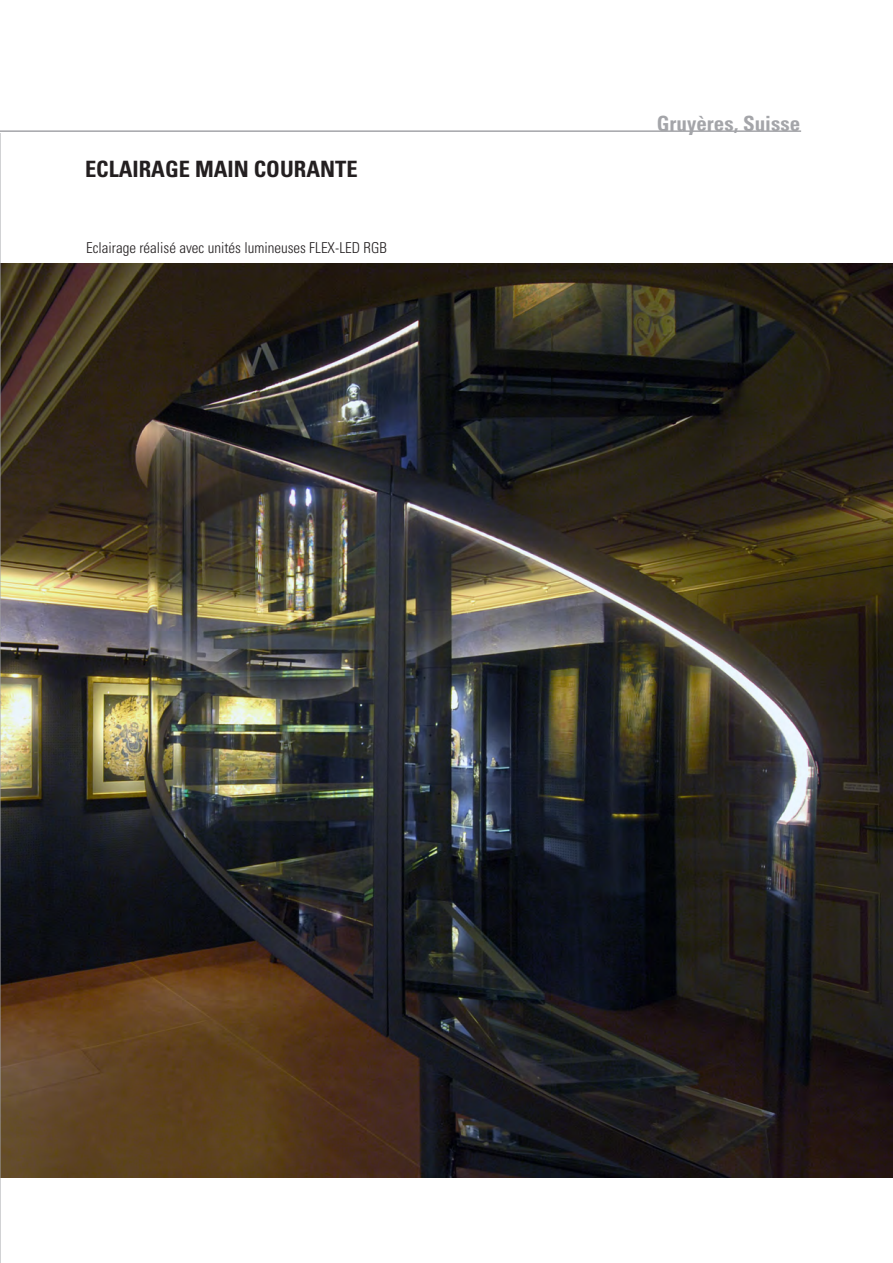
<style>
.page{position:relative;width:893px;height:1263px;background:#fff}
.page>*{position:absolute;margin:0;border:0;box-sizing:border-box;transform-origin:0 0}
.t1{font:700 condensed 22.5px "Univers LT";color:#231f20}
.t2{font:700 condensed 21px "Univers LT";color:#a4a5a9}
.t3{font:300 condensed 15px "Univers";color:#231f20}
</style>
<div class="page">
<hr style="left:0;top:130px;width:801px;height:2px;background:#a4a5a9">
<img style="left:1px;top:264px;width:892px;height:914px">
<hr style="left:0;top:133px;width:1px;height:1130px;background:#a4a5a9">
<h1 class="t1" style="left:85px;top:155px;width:274px">ECLAIRAGE MAIN COURANTE</h1>
<p class="t3" style="left:86px;top:238px;width:302px">Eclairage réalisé avec unités lumineuses FLEX-LED RGB</p>
<h2 class="t2" style="left:657px;top:111px;width:145px">Gruyères, Suisse</h2>
</div>
